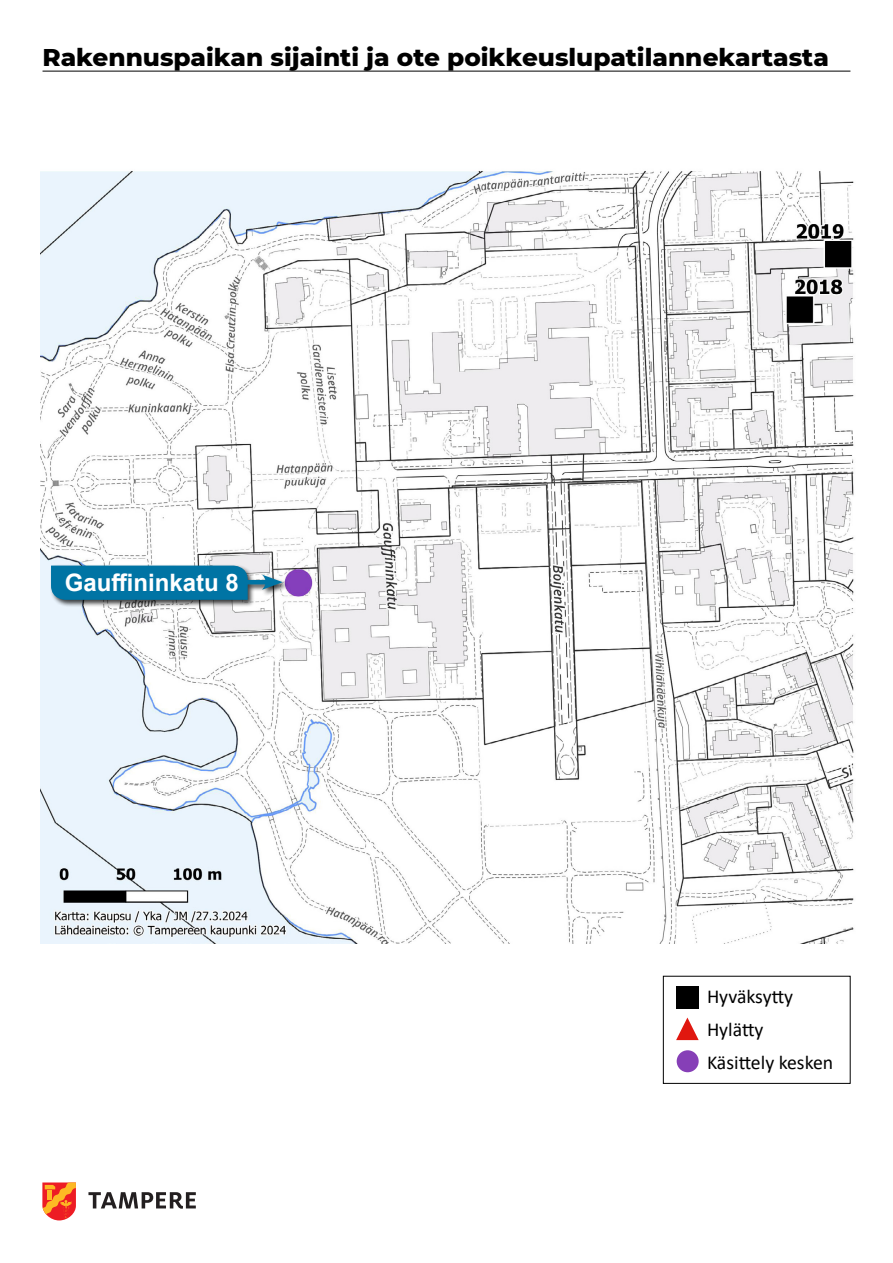
<style>
.page{position:relative;width:893px;height:1263px;background:#fff}
.page>*{position:absolute;margin:0;border:0;box-sizing:border-box;transform-origin:0 0}
.t1{font:800 24.75px "Montserrat";color:#000}
.t2{font:700 24px "Arial";color:#fff}
.t3{font:19.8px/33px "Calibri";color:#000}
</style>
<div class="page">
<img style="left:40px;top:171px;width:814px;height:773px">
<hr style="left:43px;top:71px;width:807px;height:1px;background:#000">
<svg style="left:43px;top:1182px;width:33px;height:38px"></svg>
<svg style="left:88px;top:1192px;width:108px;height:17px"></svg>
<div style="left:663px;top:976px;width:187px;height:108px;border:1px solid #000"></div>
<div style="left:707px;top:981px;width:142px;height:96px;background:#fff"></div>
<div style="left:677px;top:1050px;width:22px;height:22px;background:#863fb7;border-radius:50%"></div>
<div style="left:676px;top:986px;width:23px;height:23px;background:#000"></div>
<svg style="left:676px;top:1017px;width:23px;height:23px"></svg>
<div style="left:50px;top:564px;width:239px;height:43px;background:#000;opacity:.75"></div>
<hr style="left:246px;top:580px;width:24px;height:4px;background:#0074a4">
<svg style="left:262px;top:575px;width:21px;height:15px"></svg>
<svg style="left:50px;top:565px;width:198px;height:36px;background:#0976a3"></svg>
<p class="t1" style="left:43px;top:40px;width:788px">Rakennuspaikan sijainti ja ote poikkeuslupatilannekartasta</p>
<p class="t2" style="left:65px;top:566px;width:176px">Gauffininkatu 8</p>
<p class="t3" style="left:707px;top:980px;width:128px">Hyväksytty<br>Hylätty<br>Käsittely kesken</p>
</div>
